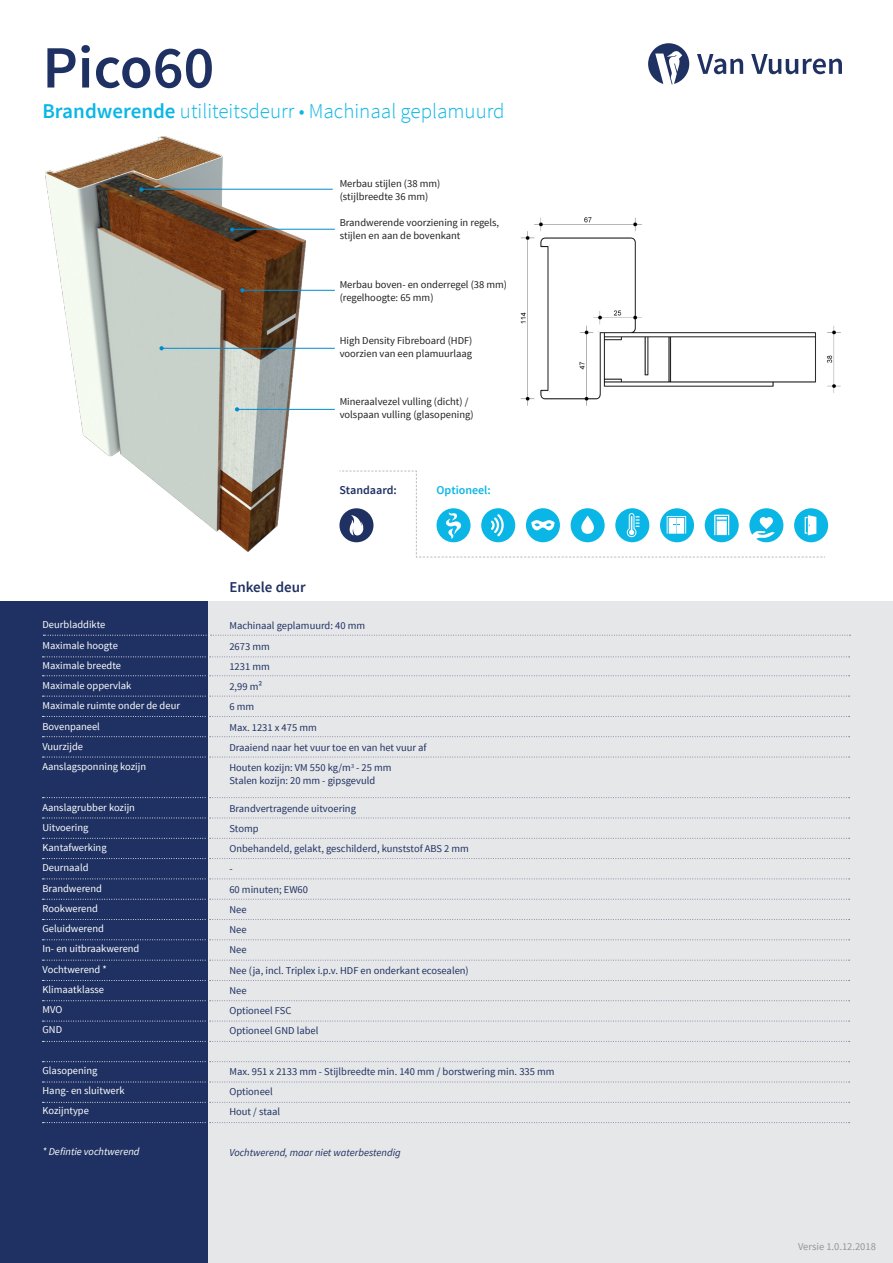
<style>
.page{position:relative;width:893px;height:1263px;background:#fff}
.page>*{position:absolute;margin:0;border:0;box-sizing:border-box;transform-origin:0 0}
.t1{font:600 60px "Source Sans Pro";color:#1f3162}
.t2{font:300 21px "Source Sans Pro";color:#0ab6e5}
.t3{font:600 15px "Source Sans Pro";color:#1f3162}
.t4{font:600 12px "Source Sans Pro";color:#1f3162}
.t5{font:600 12px "Source Sans Pro";color:#0ab6e5}
.t6{font:10.5px "Source Sans Pro";color:#1f3162}
.t7{font:10.5px "Source Sans Pro";color:#fff}
.t8{font:10.5px/13px "Source Sans Pro";color:#231f20}
.t9{font:italic 10.5px "Source Sans Pro";color:#1f3162}
.t10{font:italic 10.5px "Source Sans Pro";color:#fff}
.t11{font:10.5px "Source Sans Pro";color:#939598}
.s1{font-weight:600}
</style>
<div class="page">
<img style="left:520px;top:217px;width:321px;height:189px">
<img style="left:46px;top:136px;width:271px;height:416px">
<svg style="left:697px;top:54px;width:46px;height:20px"></svg>
<svg style="left:751px;top:54px;width:91px;height:20px"></svg>
<svg style="left:648px;top:43px;width:41px;height:41px"></svg>
<svg style="left:159px;top:346px;width:5px;height:4px"></svg>
<hr style="left:162px;top:348px;width:173px;height:1px;background:#008ccf">
<svg style="left:139px;top:187px;width:5px;height:5px"></svg>
<svg style="left:230px;top:227px;width:4px;height:5px"></svg>
<hr style="left:141px;top:189px;width:192px;height:1px;background:#008ccf">
<hr style="left:232px;top:229px;width:103px;height:1px;background:#008ccf">
<svg style="left:235px;top:407px;width:4px;height:4px"></svg>
<hr style="left:237px;top:409px;width:98px;height:1px;background:#008ccf">
<svg style="left:240px;top:288px;width:4px;height:4px"></svg>
<hr style="left:242px;top:290px;width:93px;height:1px;background:#008ccf">
<svg style="left:339px;top:470px;width:489px;height:88px"></svg>
<div style="left:0;top:601px;width:209px;height:662px;background:#1f3162"></div>
<div style="left:209px;top:601px;width:684px;height:662px;background:#e6e7e9"></div>
<svg style="left:43px;top:675px;width:807px;height:1px"></svg>
<svg style="left:43px;top:656px;width:807px;height:1px"></svg>
<svg style="left:43px;top:635px;width:807px;height:1px"></svg>
<svg style="left:43px;top:878px;width:807px;height:1px"></svg>
<svg style="left:43px;top:899px;width:807px;height:1px"></svg>
<svg style="left:43px;top:919px;width:807px;height:1px"></svg>
<svg style="left:43px;top:939px;width:807px;height:1px"></svg>
<svg style="left:43px;top:960px;width:807px;height:1px"></svg>
<svg style="left:43px;top:980px;width:807px;height:1px"></svg>
<svg style="left:43px;top:1000px;width:807px;height:1px"></svg>
<svg style="left:43px;top:1021px;width:807px;height:1px"></svg>
<svg style="left:43px;top:1041px;width:807px;height:1px"></svg>
<svg style="left:43px;top:1061px;width:807px;height:1px"></svg>
<svg style="left:43px;top:1081px;width:807px;height:1px"></svg>
<svg style="left:43px;top:1102px;width:807px;height:1px"></svg>
<svg style="left:43px;top:1122px;width:807px;height:1px"></svg>
<svg style="left:43px;top:696px;width:807px;height:1px"></svg>
<svg style="left:43px;top:716px;width:807px;height:1px"></svg>
<svg style="left:43px;top:736px;width:807px;height:1px"></svg>
<svg style="left:43px;top:797px;width:807px;height:1px"></svg>
<svg style="left:43px;top:817px;width:807px;height:1px"></svg>
<svg style="left:43px;top:838px;width:807px;height:1px"></svg>
<svg style="left:43px;top:858px;width:807px;height:1px"></svg>
<svg style="left:43px;top:757px;width:807px;height:1px"></svg>
<p class="t1" style="left:43px;top:30px;width:173px">Pico60</p>
<p class="t2" style="left:43px;top:98px;width:464px"><span class="s1">Brandwerende</span> utiliteitsdeurr • Machinaal geplamuurd</p>
<p class="t8" style="left:340px;top:177px;width:102px">Merbau stijlen (38 mm)</p>
<p class="t8" style="left:340px;top:190px;width:90px">(stijlbreedte 36 mm)</p>
<p class="t8" style="left:340px;top:216px;width:161px">Brandwerende voorziening in regels,</p>
<p class="t8" style="left:340px;top:229px;width:122px">stijlen en aan de bovenkant</p>
<p class="t8" style="left:340px;top:278px;width:169px">Merbau boven- en onderregel (38 mm)</p>
<p class="t8" style="left:340px;top:291px;width:95px">(regelhoogte: 65 mm)</p>
<p class="t8" style="left:340px;top:334px;width:134px">High Density Fibreboard (HDF)</p>
<p class="t8" style="left:340px;top:347px;width:134px">voorzien van een plamuurlaag</p>
<p class="t8" style="left:340px;top:396px;width:135px">Mineraalvezel vulling (dicht) / volspaan vulling (glasopening)</p>
<p class="t7" style="left:43px;top:618px;width:64px">Deurbladdikte</p>
<p class="t7" style="left:43px;top:639px;width:77px">Maximale hoogte</p>
<p class="t7" style="left:43px;top:659px;width:80px">Maximale breedte</p>
<p class="t7" style="left:43px;top:679px;width:90px">Maximale oppervlak</p>
<p class="t7" style="left:43px;top:699px;width:139px">Maximale ruimte onder de deur</p>
<p class="t7" style="left:43px;top:720px;width:59px">Bovenpaneel</p>
<p class="t7" style="left:43px;top:740px;width:42px">Vuurzijde</p>
<p class="t7" style="left:43px;top:760px;width:105px">Aanslagsponning kozijn</p>
<p class="t7" style="left:43px;top:801px;width:94px">Aanslagrubber kozijn</p>
<p class="t7" style="left:43px;top:821px;width:47px">Uitvoering</p>
<p class="t7" style="left:43px;top:841px;width:66px">Kantafwerking</p>
<p class="t7" style="left:43px;top:861px;width:47px">Deurnaald</p>
<p class="t7" style="left:43px;top:882px;width:61px">Brandwerend</p>
<p class="t7" style="left:43px;top:902px;width:57px">Rookwerend</p>
<p class="t7" style="left:43px;top:922px;width:63px">Geluidwerend</p>
<p class="t7" style="left:43px;top:942px;width:98px">In- en uitbraakwerend</p>
<p class="t7" style="left:43px;top:963px;width:66px">Vochtwerend *</p>
<p class="t7" style="left:43px;top:983px;width:63px">Klimaatklasse</p>
<p class="t7" style="left:43px;top:1003px;width:21px">MVO</p>
<p class="t7" style="left:43px;top:1023px;width:21px">GND</p>
<p class="t7" style="left:43px;top:1064px;width:56px">Glasopening</p>
<p class="t7" style="left:43px;top:1084px;width:84px">Hang- en sluitwerk</p>
<p class="t7" style="left:43px;top:1104px;width:48px">Kozijntype</p>
<p class="t10" style="left:43px;top:1145px;width:99px">* Defintie vochtwerend</p>
<p class="t3" style="left:229px;top:578px;width:78px">Enkele deur</p>
<p class="t4" style="left:339px;top:482px;width:59px">Standaard:</p>
<p class="t5" style="left:436px;top:482px;width:56px">Optioneel:</p>
<p class="t6" style="left:229px;top:619px;width:137px">Machinaal geplamuurd: 40 mm</p>
<p class="t6" style="left:229px;top:640px;width:42px">2673 mm</p>
<p class="t6" style="left:229px;top:660px;width:42px">1231 mm</p>
<p class="t6" style="left:229px;top:680px;width:34px">2,99 m²</p>
<p class="t6" style="left:229px;top:700px;width:26px">6 mm</p>
<p class="t6" style="left:229px;top:721px;width:89px">Max. 1231 x 475 mm</p>
<p class="t6" style="left:229px;top:741px;width:199px">Draaiend naar het vuur toe en van het vuur af</p>
<p class="t6" style="left:229px;top:761px;width:164px">Houten kozijn: VM 550 kg/m<sup>3</sup> - 25 mm</p>
<p class="t6" style="left:229px;top:774px;width:147px">Stalen kozijn: 20 mm - gipsgevuld</p>
<p class="t6" style="left:229px;top:802px;width:128px">Brandvertragende uitvoering</p>
<p class="t6" style="left:229px;top:822px;width:31px">Stomp</p>
<p class="t6" style="left:229px;top:842px;width:241px">Onbehandeld, gelakt, geschilderd, kunststof ABS 2 mm</p>
<p class="t6" style="left:229px;top:862px;width:5px">-</p>
<p class="t6" style="left:229px;top:883px;width:80px">60 minuten; EW60</p>
<p class="t6" style="left:229px;top:903px;width:19px">Nee</p>
<p class="t6" style="left:229px;top:923px;width:19px">Nee</p>
<p class="t6" style="left:229px;top:943px;width:19px">Nee</p>
<p class="t6" style="left:229px;top:964px;width:241px">Nee (ja, incl. Triplex i.p.v. HDF en onderkant ecosealen)</p>
<p class="t6" style="left:229px;top:984px;width:19px">Nee</p>
<p class="t6" style="left:229px;top:1004px;width:63px">Optioneel FSC</p>
<p class="t6" style="left:229px;top:1024px;width:91px">Optioneel GND label</p>
<p class="t6" style="left:229px;top:1065px;width:327px">Max. 951 x 2133 mm - Stijlbreedte min. 140 mm / borstwering min. 335 mm</p>
<p class="t6" style="left:229px;top:1085px;width:45px">Optioneel</p>
<p class="t6" style="left:229px;top:1105px;width:52px">Hout / staal</p>
<p class="t9" style="left:229px;top:1146px;width:173px">Vochtwerend, maar niet waterbestendig</p>
<p class="t11" style="left:798px;top:1240px;width:79px">Versie 1.0.12.2018</p>
</div>
